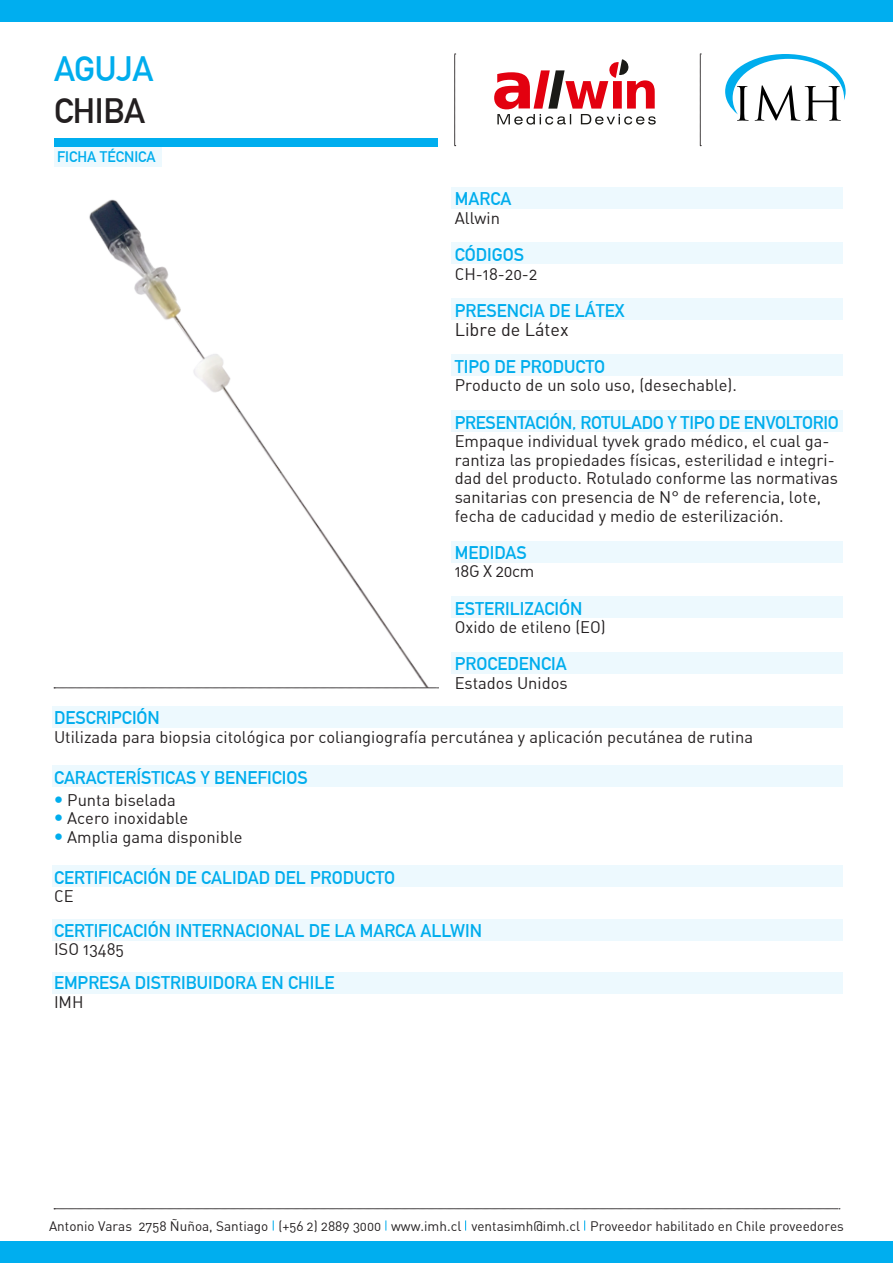
<style>
.page{position:relative;width:893px;height:1263px;background:#fff}
.page>*{position:absolute;margin:0;border:0;box-sizing:border-box;transform-origin:0 0}
.t1{font:700 34.5px "DIN Alternate";letter-spacing:-.01em;color:#00aded}
.t2{font:700 34.5px "DIN Alternate";letter-spacing:-.01em;color:#231f20}
.t3{font:700 18px "DIN Alternate";color:#00aded}
.t4{font:18px "DIN Alternate";color:#231f20}
.t5{font:16.5px/18.6px "DIN Alternate";color:#231f20}
.t6{font:700 15px "DIN Alternate";color:#00aded}
.t7{font:13.5px "DIN Alternate";color:#231f20}
.s1{font-weight:700;font-size:18px;color:#00aded}
</style>
<div class="page">
<div style="left:451px;top:187px;width:391px;height:21px;background:#edf9fe"></div>
<div style="left:451px;top:410px;width:391px;height:22px;background:#edf9fe"></div>
<div style="left:54px;top:145px;width:107px;height:22px;background:#edf9fe"></div>
<div style="left:451px;top:242px;width:391px;height:22px;background:#edf9fe"></div>
<div style="left:451px;top:299px;width:391px;height:21px;background:#edf9fe"></div>
<div style="left:451px;top:354px;width:391px;height:21px;background:#edf9fe"></div>
<div style="left:451px;top:542px;width:391px;height:21px;background:#edf9fe"></div>
<div style="left:451px;top:596px;width:391px;height:21px;background:#edf9fe"></div>
<div style="left:451px;top:653px;width:391px;height:21px;background:#edf9fe"></div>
<div style="left:54px;top:138px;width:384px;height:9px;background:#00aeef"></div>
<div style="left:0;top:0;width:893px;height:21px;background:#00aeef"></div>
<div style="left:0;top:1242px;width:893px;height:21px;background:#00aeef"></div>
<svg style="left:454px;top:54px;width:2px;height:92px"></svg>
<svg style="left:54px;top:1208px;width:786px;height:1px"></svg>
<svg style="left:700px;top:54px;width:1px;height:92px"></svg>
<svg style="left:725px;top:54px;width:121px;height:67px"></svg>
<div style="left:52px;top:706px;width:790px;height:21px;background:#edf9fe"></div>
<div style="left:52px;top:766px;width:790px;height:21px;background:#edf9fe"></div>
<div style="left:52px;top:866px;width:790px;height:21px;background:#edf9fe"></div>
<div style="left:52px;top:919px;width:790px;height:21px;background:#edf9fe"></div>
<div style="left:52px;top:972px;width:790px;height:22px;background:#edf9fe"></div>
<svg style="left:494px;top:59px;width:162px;height:66px"></svg>
<img style="left:65px;top:199px;width:372px;height:489px">
<svg style="left:54px;top:688px;width:384px;height:1px"></svg>
<p class="t1" style="left:54px;top:42px;width:101px">AGUJA</p>
<p class="t2" style="left:54px;top:84px;width:93px">CHIBA</p>
<p class="t6" style="left:57px;top:145px;width:100px">FICHA TÉCNICA</p>
<p class="t3" style="left:455px;top:185px;width:58px">MARCA</p>
<p class="t5" style="left:455px;top:208px;width:47px">Allwin</p>
<p class="t3" style="left:455px;top:241px;width:71px">CÓDIGOS</p>
<p class="t5" style="left:455px;top:264px;width:84px">CH-18-20-2</p>
<p class="t3" style="left:455px;top:297px;width:171px">PRESENCIA DE LÁTEX</p>
<p class="t4" style="left:455px;top:318px;width:116px">Libre de Látex</p>
<p class="t3" style="left:455px;top:353px;width:152px">TIPO DE PRODUCTO</p>
<p class="t5" style="left:455px;top:376px;width:284px">Producto de un solo uso, (desechable).</p>
<p class="t3" style="left:455px;top:408px;width:386px">PRESENTACIÓN, ROTULADO Y TIPO DE ENVOLTORIO</p>
<p class="t5" style="left:455px;top:432px;width:385px">Empaque individual tyvek grado médico, el cual ga&shy;rantiza las propiedades físicas, esterilidad e integri&shy;dad del producto. Rotulado conforme las normativas sanitarias con presencia de N° de referencia, lote, fecha de caducidad y medio de esterilización.</p>
<p class="t3" style="left:455px;top:539px;width:73px">MEDIDAS</p>
<p class="t5" style="left:455px;top:562px;width:81px">18G X 20cm</p>
<p class="t3" style="left:455px;top:594px;width:129px">ESTERILIZACIÓN</p>
<p class="t5" style="left:455px;top:618px;width:153px">Oxido de etileno (EO)</p>
<p class="t3" style="left:455px;top:650px;width:113px">PROCEDENCIA</p>
<p class="t5" style="left:455px;top:673px;width:114px">Estados Unidos</p>
<p class="t3" style="left:54px;top:704px;width:107px">DESCRIPCIÓN</p>
<p class="t5" style="left:54px;top:727px;width:700px">Utilizada para biopsia citológica por coliangiografía percutánea y aplicación pecutánea de rutina</p>
<p class="t3" style="left:54px;top:763px;width:255px">CARACTERÍSTICAS Y BENEFICIOS</p>
<p class="t5" style="left:54px;top:790px;width:123px"><span class="s1">•</span> Punta biselada</p>
<p class="t5" style="left:54px;top:809px;width:136px"><span class="s1">•</span> Acero inoxidable</p>
<p class="t5" style="left:54px;top:827px;width:190px"><span class="s1">•</span> Amplia gama disponible</p>
<p class="t3" style="left:54px;top:864px;width:343px">CERTIFICACIÓN DE CALIDAD DEL PRODUCTO</p>
<p class="t5" style="left:54px;top:887px;width:21px">CE</p>
<p class="t3" style="left:54px;top:916px;width:430px">CERTIFICACIÓN INTERNACIONAL DE LA MARCA ALLWIN</p>
<p class="t5" style="left:54px;top:939px;width:72px">ISO 13485</p>
<p class="t3" style="left:54px;top:969px;width:282px">EMPRESA DISTRIBUIDORA EN CHILE</p>
<p class="t5" style="left:54px;top:992px;width:31px">IMH</p>
<p class="t7" style="left:49px;top:1217px;width:796px">Antonio Varas 2758 Ñuñoa, Santiago (+56 2) 2889 3000 www.imh.cl ventasimh@imh.cl Proveedor habilitado en Chile proveedores</p>
</div>
